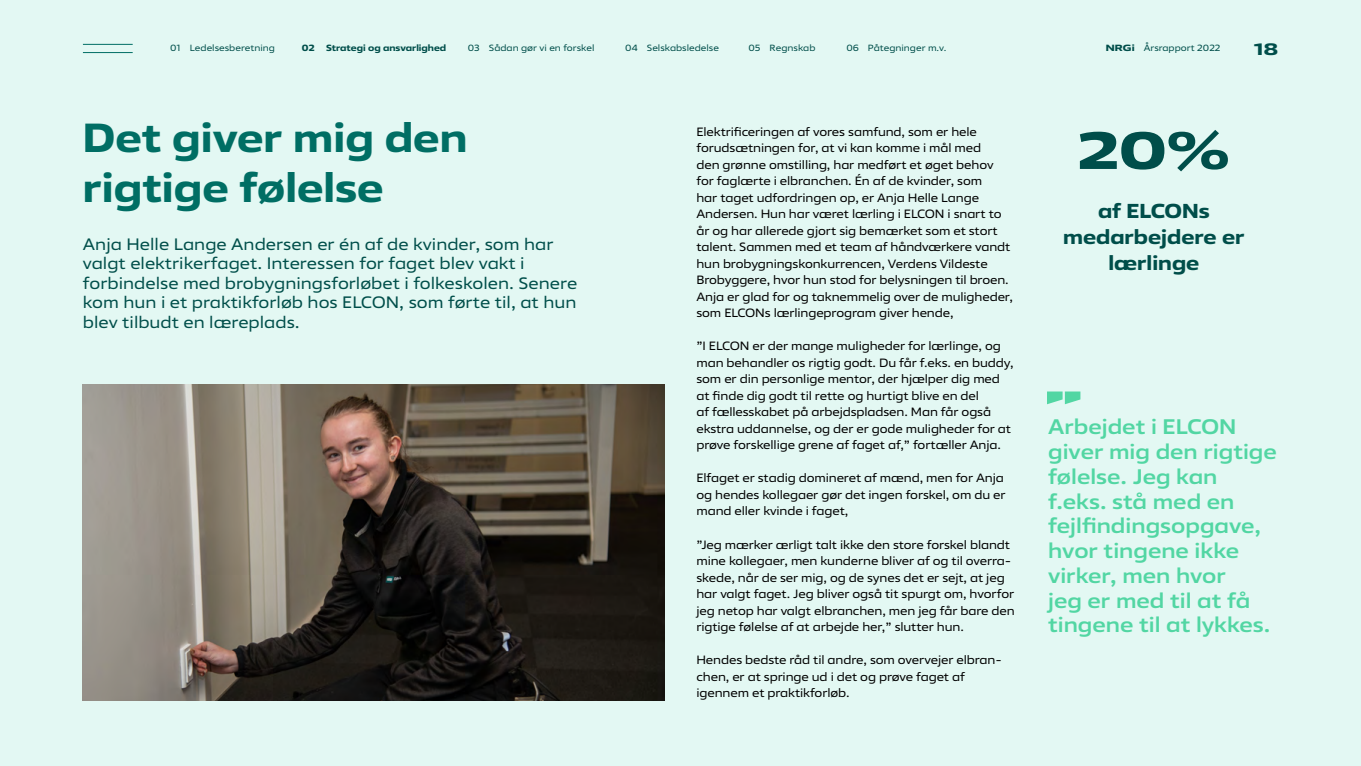
<style>
.page{position:relative;width:1361px;height:766px;background:#fff}
.page>*{position:absolute;margin:0;border:0;box-sizing:border-box;transform-origin:0 0}
.t1{font:700 52.35px "Vast XL";color:#004e4a}
.t2{font:700 40.5px/49.5px "Vast L";color:#006e64}
.t3{font:500 21px/24.8px "Vast L";color:#52d6a3}
.t4{font:700 20.1px/26.1px "Vast L";color:#004e4a;text-align:center}
.t5{font:16.5px/19.5px "Vast L";color:#004e4a}
.t6{font:700 16.5px "Vast XL";color:#004e4a}
.t7{font:12px/16.5px "Vast L";letter-spacing:-.01em;color:#000}
.t8{font:9px "Vast L";color:#004e4a}
.t9{font:700 9px "Vast L";color:#004e4a}
.s1{font-family:"Vast XL";font-weight:700}
</style>
<div class="page">
<div style="left:0;top:0;width:1361px;height:765px;background:#e3f8f3"></div>
<img style="left:83px;top:384px;width:581px;height:316px">
<svg style="left:1047px;top:391px;width:33px;height:13px"></svg>
<hr style="left:83px;top:44px;width:50px;height:1px;background:#006e64">
<hr style="left:83px;top:52px;width:50px;height:1px;background:#006e64">
<p class="t8" style="left:170px;top:42px;width:106px">01 Ledelsesberetning</p>
<p class="t9" style="left:302px;top:42px;width:14px">02</p>
<p class="t9" style="left:326px;top:42px;width:122px">Strategi og ansvarlighed</p>
<p class="t8" style="left:468px;top:42px;width:128px">03 Sådan gør vi en forskel</p>
<p class="t8" style="left:625px;top:42px;width:95px">04 Selskabsledelse</p>
<p class="t8" style="left:748px;top:42px;width:68px">05 Regnskab</p>
<p class="t8" style="left:846px;top:42px;width:102px">06 Påtegninger m.v.</p>
<p class="t8" style="left:1106px;top:42px;width:116px"><span class="s1">NRGi</span> Årsrapport 2022</p>
<h3 class="t6" style="left:1254px;top:38px;width:26px">18</h3>
<h2 class="t2" style="left:83px;top:114px;width:386px">Det giver mig den rigtige følelse</h2>
<p class="t5" style="left:83px;top:234px;width:496px">Anja Helle Lange Andersen er én af de kvinder, som har valgt elektrikerfaget. Interessen for faget blev vakt i forbindelse med brobygningsforløbet i folkeskolen. Senere kom hun i et praktikforløb hos ELCON, som førte til, at hun blev tilbudt en læreplads.</p>
<p class="t7" style="left:696px;top:123px;width:318px">Elektrificeringen af vores samfund, som er hele forudsætningen for, at vi kan komme i mål med<br>den grønne omstilling, har medført et øget behov for faglærte i elbranchen. Én af de kvinder, som<br>har taget udfordringen op, er Anja Helle Lange Andersen. Hun har været lærling i ELCON i snart to år og har allerede gjort sig bemærket som et stort talent. Sammen med et team af håndværkere vandt hun brobygningskonkurrencen, Verdens Vildeste Brobyggere, hvor hun stod for belysningen til broen.<br>Anja er glad for og taknemmelig over de muligheder, som ELCONs lærlingeprogram giver hende,</p>
<p class="t7" style="left:696px;top:338px;width:319px">”I ELCON er der mange muligheder for lærlinge, og man behandler os rigtig godt. Du får f.eks. en buddy, som er din personlige mentor, der hjælper dig med at finde dig godt til rette og hurtigt blive en del<br>af fællesskabet på arbejdspladsen. Man får også ekstra uddannelse, og der er gode muligheder for at prøve forskellige grene af faget af,” fortæller Anja.</p>
<p class="t7" style="left:696px;top:470px;width:311px">Elfaget er stadig domineret af mænd, men for Anja og hendes kollegaer gør det ingen forskel, om du er mand eller kvinde i faget,</p>
<p class="t7" style="left:696px;top:536px;width:320px">”Jeg mærker ærligt talt ikke den store forskel blandt mine kollegaer, men kunderne bliver af og til overra&shy;skede, når de ser mig, og de synes det er sejt, at jeg har valgt faget. Jeg bliver også tit spurgt om, hvorfor jeg netop har valgt elbranchen, men jeg får bare den rigtige følelse af at arbejde her,” slutter hun.</p>
<p class="t7" style="left:696px;top:651px;width:307px">Hendes bedste råd til andre, som overvejer elbran&shy;chen, er at springe ud i det og prøve faget af igennem et praktikforløb.</p>
<h1 class="t1" style="left:1078px;top:116px;width:154px">20%</h1>
<h3 class="t4" style="left:1063px;top:198px;width:183px">af ELCONs medarbejdere er lærlinge</h3>
<h3 class="t3" style="left:1048px;top:414px;width:230px">Arbejdet i ELCON giver mig den rigtige følelse. Jeg kan f.eks. stå med en fejlfindingsopgave, hvor tingene ikke virker, men hvor<br>jeg er med til at få tingene til at lykkes.</h3>
</div>
